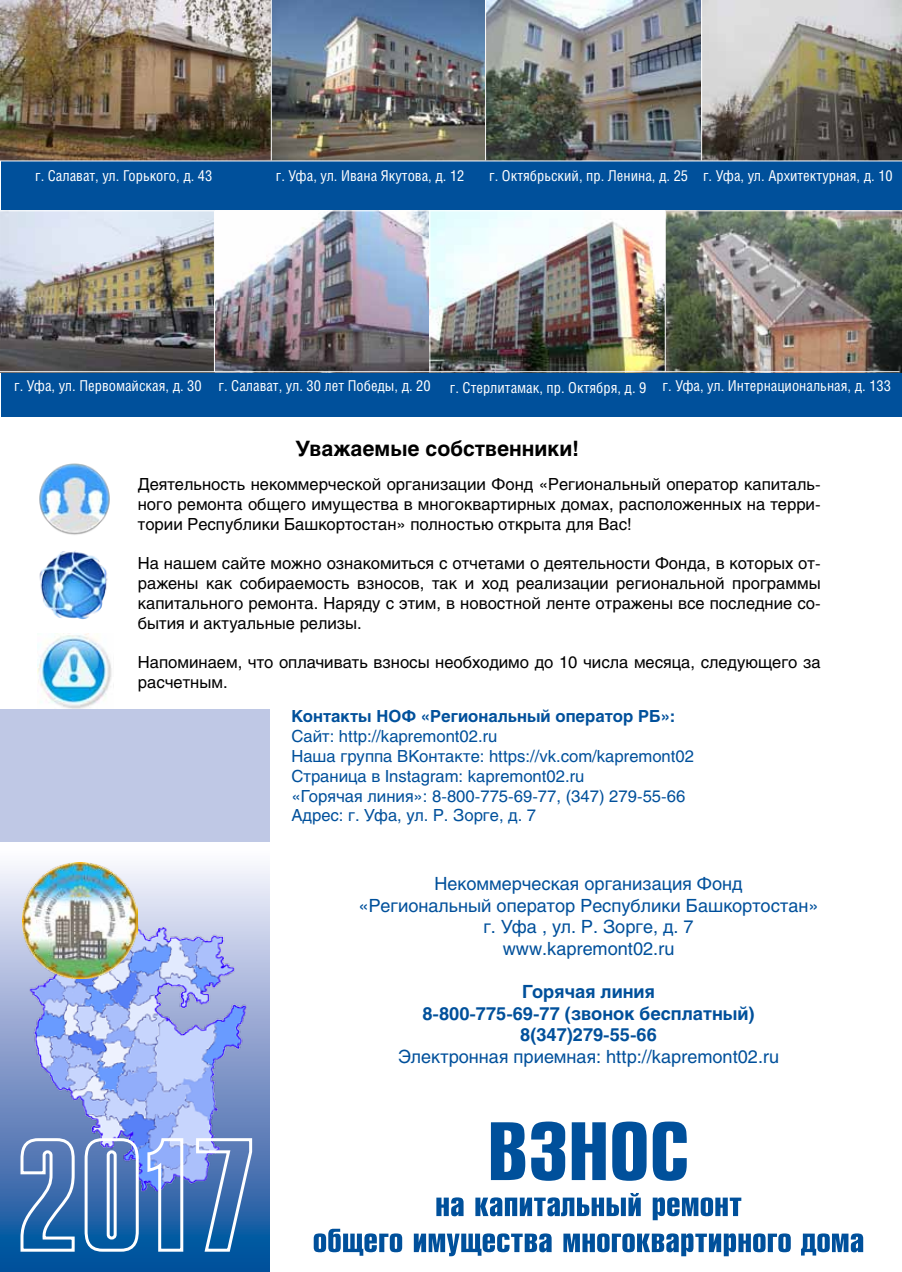
<style>
.page{position:relative;width:902px;height:1272px;background:#fff}
.page>*{position:absolute;margin:0;border:0;box-sizing:border-box;transform-origin:0 0}
.t1{font:700 21px "Helios C";color:#000}
.t2{font:18px/21.6px "Helios C";color:#00509b;text-align:center}
.t3{font:700 18px/21.6px "Helios C";color:#00509b;text-align:center}
.t4{font:16.5px/19.8px "Helios C";color:#000;text-align:justify}
.t5{font:16.5px/19.8px "Helios C";color:#00509b}
.t6{font:700 16.5px "Helios C";color:#00509b}
.t7{font:15px "Helios Cond";color:#fff}
</style>
<div class="page">
<div style="left:1px;top:0;width:900px;height:417px;background:#00509b"></div>
<img style="left:38px;top:634px;width:74px;height:75px">
<svg style="left:0;top:862px;width:270px;height:409px;background:#80a0cb"></svg>
<div style="left:0;top:709px;width:270px;height:133px;background:#bfc8e5"></div>
<img style="left:27px;top:914px;width:221px;height:280px">
<img style="left:22px;top:863px;width:116px;height:115px">
<svg style="left:19px;top:1136px;width:57px;height:117px;background:#5a86bb"></svg>
<svg style="left:83px;top:1136px;width:57px;height:117px;background:#618ac0"></svg>
<svg style="left:146px;top:1136px;width:39px;height:117px;background:#6c95d0"></svg>
<svg style="left:194px;top:1136px;width:59px;height:117px;background:#5784bd"></svg>
<svg style="left:314px;top:1228px;width:549px;height:28px"></svg>
<svg style="left:436px;top:1193px;width:305px;height:27px"></svg>
<svg style="left:491px;top:1121px;width:195px;height:59px"></svg>
<img style="left:39px;top:463px;width:71px;height:72px">
<img style="left:39px;top:551px;width:69px;height:69px">
<img style="left:0;top:0;width:271px;height:160px">
<img style="left:272px;top:0;width:629px;height:160px">
<img style="left:0;top:211px;width:901px;height:161px">
<hr style="left:0;top:160px;width:901px;height:1px;background:#fff">
<hr style="left:0;top:371px;width:899px;height:1px;background:#fff">
<hr style="left:0;top:210px;width:901px;height:1px;background:#fff">
<hr style="left:271px;top:0;width:1px;height:160px;background:#fff">
<hr style="left:485px;top:0;width:1px;height:160px;background:#fff">
<hr style="left:701px;top:0;width:1px;height:160px;background:#fff">
<hr style="left:664px;top:210px;width:1px;height:161px;background:#fff">
<hr style="left:429px;top:211px;width:1px;height:161px;background:#fff">
<hr style="left:214px;top:211px;width:1px;height:161px;background:#fff">
<p class="t7" style="left:35px;top:167px;width:179px">г. Салават, ул. Горького, д. 43</p>
<p class="t7" style="left:276px;top:167px;width:190px">г. Уфа, ул. Ивана Якутова, д. 12</p>
<p class="t7" style="left:489px;top:167px;width:405px">г. Октябрьский, пр. Ленина, д. 25 г. Уфа, ул. Архитектурная, д. 10</p>
<p class="t7" style="left:14px;top:377px;width:418px">г. Уфа, ул. Первомайская, д. 30 г. Салават, ул. 30 лет Победы, д. 20</p>
<p class="t7" style="left:450px;top:377px;width:442px">г. Стерлитамак, пр. Октября, д. 9 г. Уфа, ул. Интернациональная, д. 133</p>
<p class="t1" style="left:295px;top:436px;width:285px">Уважаемые собственники!</p>
<p class="t4" style="left:138px;top:474px;width:684px">Деятельность некоммерческой организации Фонд «Региональный оператор капиталь&shy;ного ремонта общего имущества в многоквартирных домах, расположенных на терри&shy;тории Республики Башкортостан» полностью открыта для Вас!</p>
<p class="t4" style="left:138px;top:553px;width:684px">На нашем сайте можно ознакомиться с отчетами о деятельности Фонда, в которых от&shy;ражены как собираемость взносов, так и ход реализации региональной программы капитального ремонта. Наряду с этим, в новостной ленте отражены все последние со&shy;бытия и актуальные релизы.</p>
<p class="t4" style="left:138px;top:652px;width:684px">Напоминаем, что оплачивать взносы необходимо до 10 числа месяца, следующего за расчетным.</p>
<p class="t6" style="left:291px;top:707px;width:385px">Контакты НОФ «Региональный оператор РБ»:</p>
<p class="t5" style="left:291px;top:726px;width:404px">Сайт: http://kapremont02.ru<br>Наша группа ВКонтакте: https://vk.com/kapremont02<br>Страница в Instagram: kapremont02.ru<br>«Горячая линия»: 8-800-775-69-77, (347) 279-55-66<br>Адрес: г. Уфа, ул. Р. Зорге, д. 7</p>
<p class="t2" style="left:358px;top:872px;width:461px">Некоммерческая организация Фонд<br>«Региональный оператор Республики Башкортостан» г. Уфа , ул. Р. Зорге, д. 7<br>www.kapremont02.ru</p>
<p class="t3" style="left:422px;top:980px;width:334px">Горячая линия<br>8-800-775-69-77 (звонок бесплатный)<br>8(347)279-55-66</p>
<p class="t2" style="left:398px;top:1045px;width:382px">Электронная приемная: http://kapremont02.ru</p>
</div>
